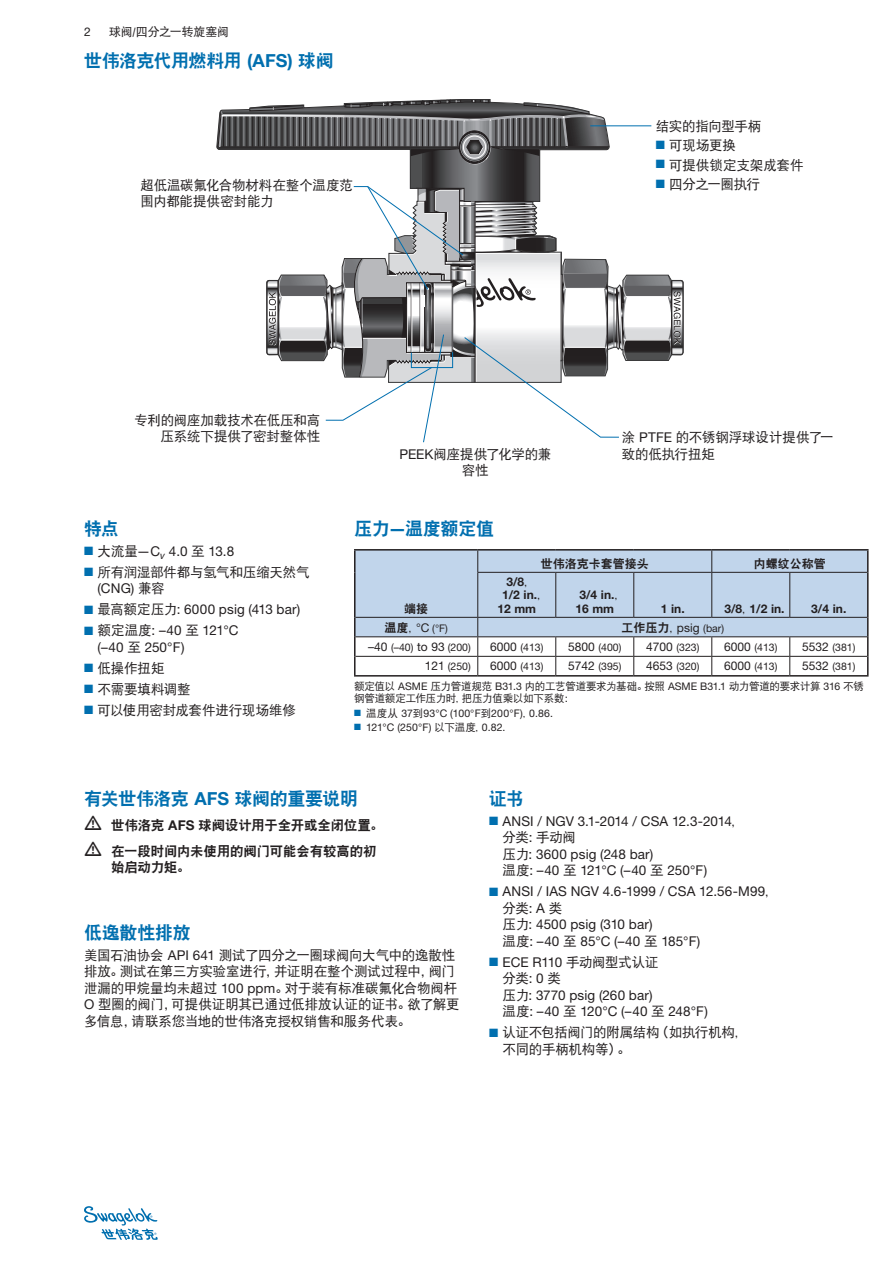
<style>
.page{position:relative;width:893px;height:1263px;background:#fff}
.page>*{position:absolute;margin:0;border:0;box-sizing:border-box;transform-origin:0 0}
.section_hd{font:18px "DFP Hei W9";letter-spacing:-.025em;color:#006faf}
.BC_hang{font:13.5px/16.5px "Helvetica Neue LT Std";letter-spacing:.01em;color:#231f20}
.BC{font:13.5px/16.5px "DFP Hei W5";letter-spacing:-.015em;color:#231f20;text-align:right}
.BC_hang-2{font:13.5px/16.5px "DFP Hei W5";letter-spacing:-.015em;color:#231f20}
.caution{font:13.5px/16.5px "DFP Hei W9";letter-spacing:-.02em;color:#231f20}
.BC_hang-3{font:13.5px "DFP Hei W5";letter-spacing:-.04em;color:#231f20}
.table_hd{font:700 12px/13.5px "Helvetica Neue LT Std";color:#231f20;text-align:center}
.table_hd-2{font:12px "DFP Hei W9";color:#231f20}
.t1{font:12px "DFP Hei W5";letter-spacing:-.02em;color:#231f20}
.t2{font:12px "Helvetica Neue LT Std";color:#231f20}
.table_bc{font:10.5px "Helvetica Neue LT Std";color:#231f20}
.footnotes{font:10.5px/12px "DFP Hei W5";letter-spacing:-.03em;color:#231f20}
.BC_hang-4{font:10.5px "Helvetica Neue LT Std";color:#231f20}
.table_hd-3{font:10.5px "Helvetica Neue LT Std";color:#231f20}
.s1{font-family:"Helvetica Neue LT Std";font-weight:700}
.s2{color:#006faf}
.s3{font-family:"DFP Hei W5"}
.s4{font-family:"Helvetica Neue LT Std"}
.s5{font-family:"DFP Hei W5";font-weight:400}
.s6{font-family:"DFP Hei W9";font-size:12px}
.s7{font-family:"DFP Hei W5";font-size:12px}
.s8{font-size:12px}
</style>
<div class="page">
<svg style="left:84px;top:1206px;width:74px;height:34px"></svg>
<hr style="left:354px;top:549px;width:124px;height:2px;background:#231f20">
<hr style="left:478px;top:549px;width:78px;height:2px;background:#231f20">
<hr style="left:556px;top:549px;width:78px;height:2px;background:#231f20">
<hr style="left:634px;top:549px;width:78px;height:2px;background:#231f20">
<hr style="left:712px;top:549px;width:78px;height:2px;background:#231f20">
<hr style="left:790px;top:549px;width:78px;height:2px;background:#231f20">
<hr style="left:354px;top:675px;width:124px;height:2px;background:#231f20">
<hr style="left:478px;top:675px;width:78px;height:2px;background:#231f20">
<hr style="left:556px;top:675px;width:78px;height:2px;background:#231f20">
<hr style="left:634px;top:675px;width:78px;height:2px;background:#231f20">
<hr style="left:712px;top:675px;width:78px;height:2px;background:#231f20">
<hr style="left:790px;top:675px;width:78px;height:2px;background:#231f20">
<svg style="left:354px;top:550px;width:514px;height:125px"></svg>
<hr style="left:790px;top:656px;width:77px;height:1px;background:#231f20">
<svg style="left:216px;top:99px;width:467px;height:344px"></svg>
<p class="t2" style="left:84px;top:24px;width:8px">2</p>
<p class="t1" style="left:109px;top:25px;width:122px">球阀/四分之一转旋塞阀</p>
<p class="section_hd" style="left:84px;top:51px;width:251px">世伟洛克代用燃料用 <span class="s1">(AFS)</span> 球阀</p>
<p class="BC" style="left:656px;top:117px;width:107px">结实的指向型手柄</p>
<p class="BC_hang-2" style="left:656px;top:137px;width:82px"><span class="s2">■</span> 可现场更换</p>
<p class="BC_hang-2" style="left:656px;top:156px;width:149px"><span class="s2">■</span> 可提供锁定支架成套件</p>
<p class="BC" style="left:141px;top:176px;width:214px">超低温碳氟化合物材料在整个温度范</p>
<p class="BC_hang-3" style="left:656px;top:177px;width:106px"><span class="s2">■</span> 四分之一圈执行</p>
<p class="BC" style="left:141px;top:193px;width:135px">围内都能提供密封能力</p>
<p class="BC" style="left:134px;top:411px;width:187px">专利的阀座加载技术在低压和高压系统下提供了密封整体性</p>
<p class="section_hd" style="left:84px;top:519px;width:36px">特点</p>
<p class="BC_hang" style="left:84px;top:543px;width:152px"><span class="s2">■</span> <span class="s3">大流量</span>—C<sub>v</sub> 4.0 <span class="s3">至</span> 13.8</p>
<p class="BC_hang-2" style="left:98px;top:564px;width:214px;text-indent:-14px"><span class="s2">■</span> 所有润湿部件都与氢气和压缩天然气<span class="s4">(CNG)</span> 兼容</p>
<p class="BC_hang" style="left:84px;top:601px;width:218px"><span class="s2">■</span> <span class="s3">最高额定压力</span>: 6000 psig (413 bar)</p>
<p class="BC_hang" style="left:98px;top:622px;width:143px;text-indent:-14px"><span class="s2">■</span> <span class="s3">额定温度</span>: –40 <span class="s3">至</span> 121°C (–40 <span class="s3">至</span> 250°F)</p>
<p class="BC_hang-2" style="left:84px;top:660px;width:82px"><span class="s2">■</span> 低操作扭矩</p>
<p class="BC_hang-2" style="left:84px;top:681px;width:108px"><span class="s2">■</span> 不需要填料调整</p>
<p class="BC_hang-2" style="left:84px;top:702px;width:214px"><span class="s2">■</span> 可以使用密封成套件进行现场维修</p>
<p class="BC" style="left:622px;top:429px;width:213px">涂 <span class="s4">PTFE</span> 的不锈钢浮球设计提供了一</p>
<p class="BC" style="left:399px;top:446px;width:153px"><span class="s4">PEEK</span>阀座提供了化学的兼</p>
<p class="BC" style="left:622px;top:446px;width:95px">致的低执行扭矩</p>
<p class="BC" style="left:462px;top:462px;width:28px">容性</p>
<p class="section_hd" style="left:354px;top:519px;width:142px">压力<span class="s1">—</span>温度额定值</p>
<p class="table_hd-2" style="left:541px;top:557px;width:109px">世伟洛克卡套管接头</p>
<p class="table_hd-2" style="left:754px;top:557px;width:73px">内螺纹公称管</p>
<p class="table_hd-2" style="left:404px;top:602px;width:25px">端接</p>
<p class="table_hd" style="left:497px;top:574px;width:44px">3/8<span class="s5">,<br></span>1/2 in.<span class="s5">,<br></span>12 mm</p>
<p class="table_hd" style="left:575px;top:588px;width:44px">3/4 in.<span class="s5">,<br></span>16 mm</p>
<p class="table_hd" style="left:661px;top:601px;width:25px">1 in.</p>
<p class="table_hd" style="left:724px;top:601px;width:62px">3/8<span class="s5">,</span> 1/2 in.</p>
<p class="table_hd" style="left:811px;top:601px;width:37px">3/4 in.</p>
<p class="table_hd-3" style="left:385px;top:622px;width:65px"><span class="s6">温度</span><span class="s7">,</span> <span class="s8">°C</span> (°F)</p>
<p class="table_hd-3" style="left:621px;top:622px;width:104px"><span class="s6">工作压力</span><span class="s7">,</span> <span class="s8">psig</span> (bar)</p>
<p class="table_bc" style="left:368px;top:641px;width:104px"><span class="s8">–40</span> (–40) <span class="s8">to 93</span> (200)</p>
<p class="table_bc" style="left:490px;top:641px;width:55px"><span class="s8">6000</span> (413)</p>
<p class="table_bc" style="left:568px;top:641px;width:55px"><span class="s8">5800</span> (400)</p>
<p class="table_bc" style="left:646px;top:641px;width:55px"><span class="s8">4700</span> (323)</p>
<p class="table_bc" style="left:724px;top:641px;width:55px"><span class="s8">6000</span> (413)</p>
<p class="table_bc" style="left:802px;top:641px;width:55px"><span class="s8">5532</span> (381)</p>
<p class="table_bc" style="left:425px;top:660px;width:47px"><span class="s8">121</span> (250)</p>
<p class="table_bc" style="left:490px;top:660px;width:55px"><span class="s8">6000</span> (413)</p>
<p class="table_bc" style="left:568px;top:660px;width:55px"><span class="s8">5742</span> (395)</p>
<p class="table_bc" style="left:646px;top:660px;width:55px"><span class="s8">4653</span> (320)</p>
<p class="table_bc" style="left:724px;top:660px;width:55px"><span class="s8">6000</span> (413)</p>
<p class="table_bc" style="left:802px;top:660px;width:55px"><span class="s8">5532</span> (381)</p>
<p class="footnotes" style="left:354px;top:680px;width:511px">额定值以 <span class="s4">ASME</span> 压力管道规范 <span class="s4">B31.3</span> 内的工艺管道要求为基础。按照 <span class="s4">ASME B31.1</span> 动力管道的要求计算 <span class="s4">316</span> 不锈钢管道额定工作压力时, 把压力值乘以如下系数：</p>
<p class="BC_hang-4" style="left:354px;top:707px;width:201px"><span class="s2">■</span> <span class="s3">温度从</span> 37<span class="s3">到</span>93°C (100°F<span class="s3">到</span>200°F)<span class="s3">,</span> 0.86.</p>
<p class="BC_hang-4" style="left:354px;top:721px;width:153px"><span class="s2">■</span> 121°C (250°F) <span class="s3">以下温度,</span> 0.82.</p>
<p class="section_hd" style="left:84px;top:789px;width:275px">有关世伟洛克 <span class="s1">AFS</span> 球阀的重要说明</p>
<p class="caution" style="left:84px;top:817px;width:301px">• 世伟洛克 <span class="s1">AFS</span> 球阀设计用于全开或全闭位置。</p>
<p class="caution" style="left:111px;top:843px;width:267px;text-indent:-27px">• 在一段时间内未使用的阀门可能会有较高的初始启动力矩。</p>
<p class="section_hd" style="left:84px;top:922px;width:108px">低逸散性排放</p>
<p class="BC" style="left:84px;top:946px;width:377px;text-align:left">美国石油协会 <span class="s4">API 641</span> 测试了四分之一圈球阀向大气中的逸散性排放。测试在第三方实验室进行，并证明在整个测试过程中，阀门泄漏的甲烷量均未超过 <span class="s4">100 ppm</span>。对于装有标准碳氟化合物阀杆<span class="s4">O</span> 型圈的阀门，可提供证明其已通过低排放认证的证书。欲了解更多信息，请联系您当地的世伟洛克授权销售和服务代表。</p>
<p class="section_hd" style="left:489px;top:789px;width:36px">证书</p>
<p class="BC_hang" style="left:502px;top:813px;width:234px;text-indent:-14px"><span class="s2">■</span> ANSI / NGV 3.1-2014 / CSA 12.3-2014<span class="s3">,分类</span>: <span class="s3">手动阀<br>压力</span>: 3600 psig (248 bar)<br><span class="s3">温度</span>: –40 <span class="s3">至</span> 121°C (–40 <span class="s3">至</span> 250°F)</p>
<p class="BC_hang" style="left:502px;top:883px;width:267px;text-indent:-14px"><span class="s2">■</span> ANSI / IAS NGV 4.6-1999 / CSA 12.56-M99<span class="s3">,分类</span>: A <span class="s3">类<br>压力</span>: 4500 psig (310 bar)<br><span class="s3">温度</span>: –40 <span class="s3">至</span> 85°C (–40 <span class="s3">至</span> 185°F)</p>
<p class="BC_hang" style="left:502px;top:954px;width:207px;text-indent:-14px"><span class="s2">■</span> ECE R110 <span class="s3">手动阀型式认证<br>分类</span>: 0 <span class="s3">类<br>压力</span>: 3770 psig (260 bar)<br><span class="s3">温度</span>: –40 <span class="s3">至</span> 120°C (–40 <span class="s3">至</span> 248°F)</p>
<p class="BC_hang-2" style="left:502px;top:1024px;width:237px;text-indent:-14px"><span class="s2">■</span> 认证不包括阀门的附属结构（如执行机构,不同的手柄机构等）。</p>
</div>
